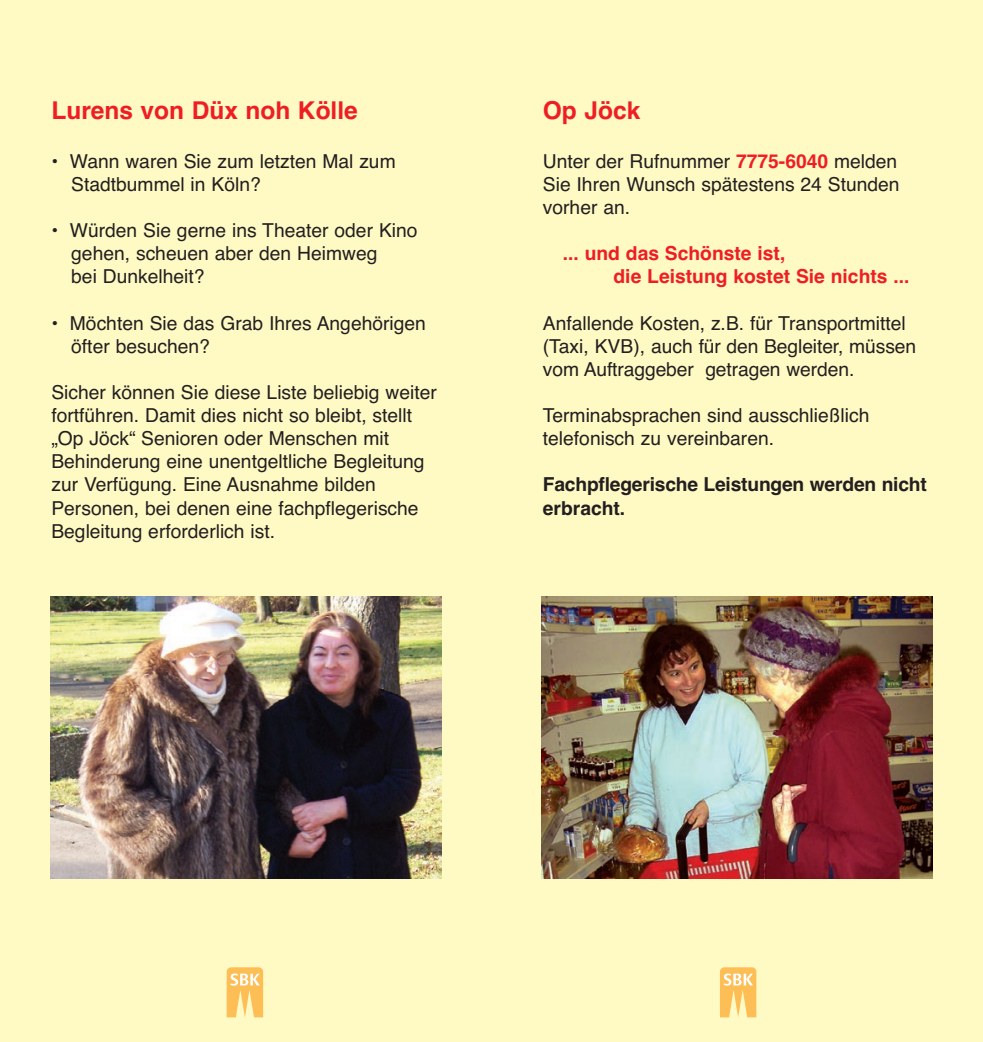
<style>
.page{position:relative;width:983px;height:1042px;background:#fff}
.page>*{position:absolute;margin:0;border:0;box-sizing:border-box;transform-origin:0 0}
.t1{font:700 24.5px "Helvetica";color:#ee1e24}
.t2{font:19.25px/23.1px "Helvetica";color:#231f20}
.t3{font:700 19.25px/23.1px "Helvetica";color:#ee1e24}
.t4{font:700 19.25px/23.1px "Helvetica";letter-spacing:-.01em;color:#231f20}
.s1{font-weight:700;color:#ee1e24}
</style>
<div class="page">
<div style="left:0;top:0;width:982px;height:1042px;background:#fffac4"></div>
<svg style="left:226px;top:967px;width:37px;height:50px;background:#fdcd77"></svg>
<svg style="left:720px;top:967px;width:36px;height:50px;background:#fdcd76"></svg>
<img style="left:50px;top:596px;width:391px;height:282px">
<img style="left:541px;top:596px;width:391px;height:282px">
<p class="t1" style="left:51px;top:97px;width:308px">Lurens von Düx noh Kölle</p>
<p class="t2" style="left:71px;top:150px;width:326px;text-indent:-20px">• Wann waren Sie zum letzten Mal zum<br>Stadtbummel in Köln?</p>
<p class="t2" style="left:71px;top:219px;width:348px;text-indent:-20px">• Würden Sie gerne ins Theater oder Kino gehen, scheuen aber den Heimweg<br>bei Dunkelheit?</p>
<p class="t2" style="left:71px;top:311px;width:356px;text-indent:-20px">• Möchten Sie das Grab Ihres Angehörigen öfter besuchen?</p>
<p class="t2" style="left:51px;top:381px;width:387px">Sicher können Sie diese Liste beliebig weiter fortführen. Damit dies nicht so bleibt, stellt „Op Jöck“ Senioren oder Menschen mit Behinderung eine unentgeltliche Begleitung zur Verfügung. Eine Ausnahme bilden Personen, bei denen eine fachpflegerische Begleitung erforderlich ist.</p>
<p class="t1" style="left:542px;top:97px;width:99px">Op Jöck</p>
<p class="t2" style="left:542px;top:150px;width:358px">Unter der Rufnummer <span class="s1">7775-6040</span> melden<br>Sie Ihren Wunsch spätestens 24 Stunden vorher an.</p>
<p class="t3" style="left:613px;top:242px;width:297px;text-indent:-51px">... und das Schönste ist,<br>die Leistung kostet Sie nichts ...</p>
<p class="t2" style="left:542px;top:311px;width:374px">Anfallende Kosten, z.B. für Transportmittel (Taxi, KVB), auch für den Begleiter, müssen vom Auftraggeber getragen werden.</p>
<p class="t2" style="left:542px;top:404px;width:328px">Terminabsprachen sind ausschließlich telefonisch zu vereinbaren.</p>
<p class="t4" style="left:542px;top:473px;width:385px">Fachpflegerische Leistungen werden nicht erbracht.</p>
</div>
